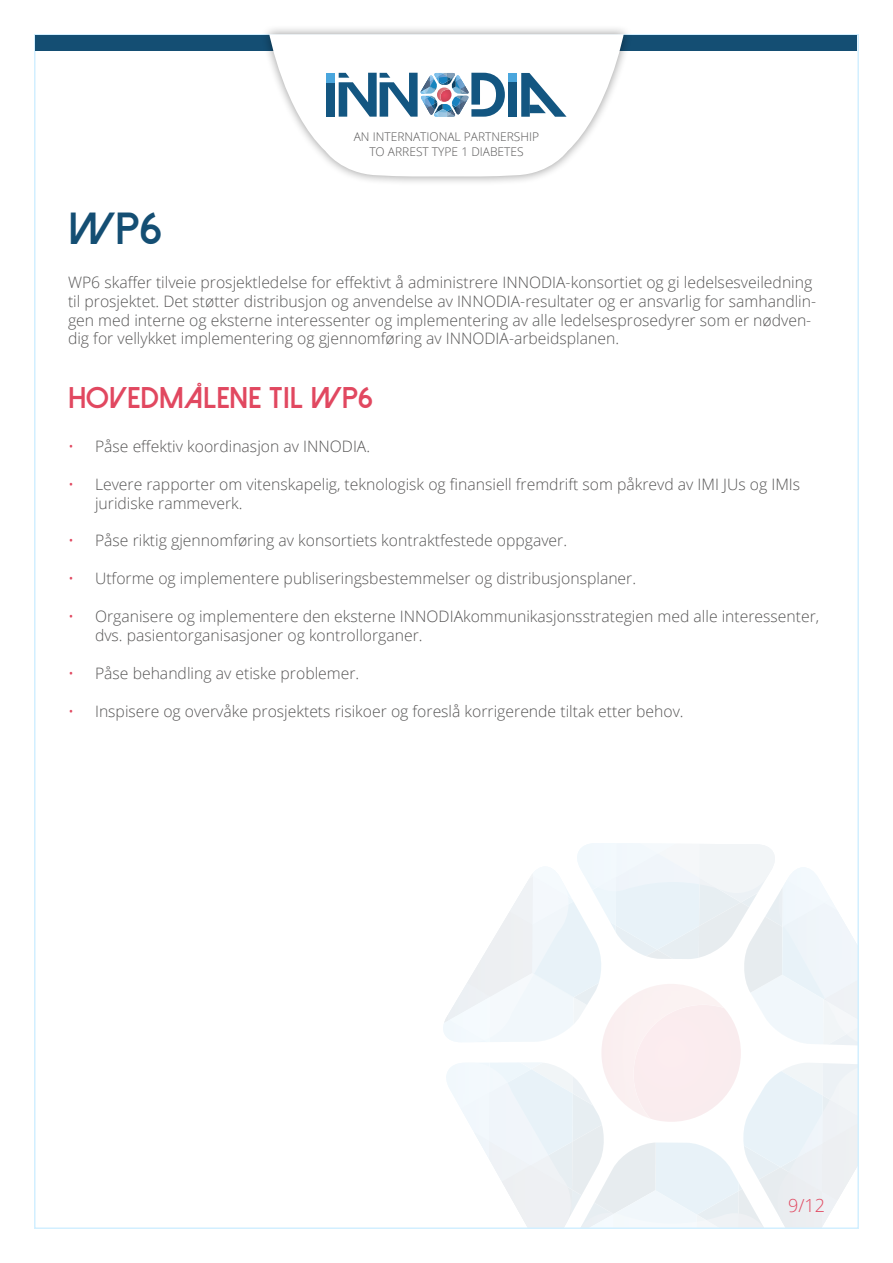
<style>
.page{position:relative;width:893px;height:1263px;background:#fff}
.page>*{position:absolute;margin:0;border:0;box-sizing:border-box;transform-origin:0 0}
.t1{font:800 45px "Dolce Vita";color:#144e73}
.t2{font:800 30px "Dolce Vita";color:#e14860}
.t3{font:300 18px "Open Sans";color:#e14860}
.t4{font:300 15.75px/18.9px "Open Sans";color:#575656}
.t5{font:300 12px/14.4px "Open Sans";color:#575656;text-align:center}
.s1{color:#e14860}
</style>
<div class="page">
<svg style="left:443px;top:843px;width:413px;height:383px"></svg>
<img style="left:601px;top:984px;width:123px;height:135px">
<div style="left:36px;top:35px;width:821px;height:16px;background:#144e73"></div>
<div style="left:260px;top:25px;width:372px;height:161px;background:#000;opacity:.4"></div>
<svg style="left:269px;top:34px;width:355px;height:143px"></svg>
<div style="left:326px;top:82px;width:9px;height:35px;background:#135681"></div>
<div style="left:326px;top:73px;width:9px;height:9px;background:#4aa6dd"></div>
<div style="left:509px;top:73px;width:8px;height:9px;background:#4aa6dd"></div>
<div style="left:509px;top:82px;width:8px;height:35px;background:#135681"></div>
<svg style="left:521px;top:73px;width:46px;height:44px"></svg>
<svg style="left:339px;top:73px;width:166px;height:44px"></svg>
<h1 class="t1" style="left:68px;top:205px;width:95px">WP6</h1>
<p class="t5" style="left:354px;top:130px;width:187px">AN INTERNATIONAL PARTNERSHIP<br>TO ARREST TYPE 1 DIABETES</p>
<p class="t4" style="left:68px;top:272px;width:750px">WP6 skaffer tilveie prosjektledelse for effektivt å administrere INNODIA-konsortiet og gi ledelsesveiledning til prosjektet. Det støtter distribusjon og anvendelse av INNODIA-resultater og er ansvarlig for samhandlin&shy;gen med interne og eksterne interessenter og implementering av alle ledelsesprosedyrer som er nødven&shy;dig for vellykket implementering og gjennomføring av INNODIA-arbeidsplanen.</p>
<h2 class="t2" style="left:68px;top:382px;width:306px">HOVEDMÅLENE TIL WP6</h2>
<p class="t4" style="left:68px;top:436px;width:304px"><span class="s1">•</span> Påse effektiv koordinasjon av INNODIA.</p>
<p class="t4" style="left:95px;top:474px;width:707px;text-indent:-27px"><span class="s1">•</span> Levere rapporter om vitenskapelig, teknologisk og finansiell fremdrift som påkrevd av IMI JUs og IMIs juridiske rammeverk.</p>
<p class="t4" style="left:68px;top:531px;width:501px"><span class="s1">•</span> Påse riktig gjennomføring av konsortiets kontraktfestede oppgaver.</p>
<p class="t4" style="left:68px;top:569px;width:570px"><span class="s1">•</span> Utforme og implementere publiseringsbestemmelser og distribusjonsplaner.</p>
<p class="t4" style="left:95px;top:606px;width:726px;text-indent:-27px"><span class="s1">•</span> Organisere og implementere den eksterne INNODIAkommunikasjonsstrategien med alle interessenter, dvs. pasientorganisasjoner og kontrollorganer.</p>
<p class="t4" style="left:68px;top:663px;width:293px"><span class="s1">•</span> Påse behandling av etiske problemer.</p>
<p class="t4" style="left:68px;top:701px;width:617px"><span class="s1">•</span> Inspisere og overvåke prosjektets risikoer og foreslå korrigerende tiltak etter behov.</p>
<p class="t3" style="left:788px;top:1193px;width:38px">9/12</p>
</div>
